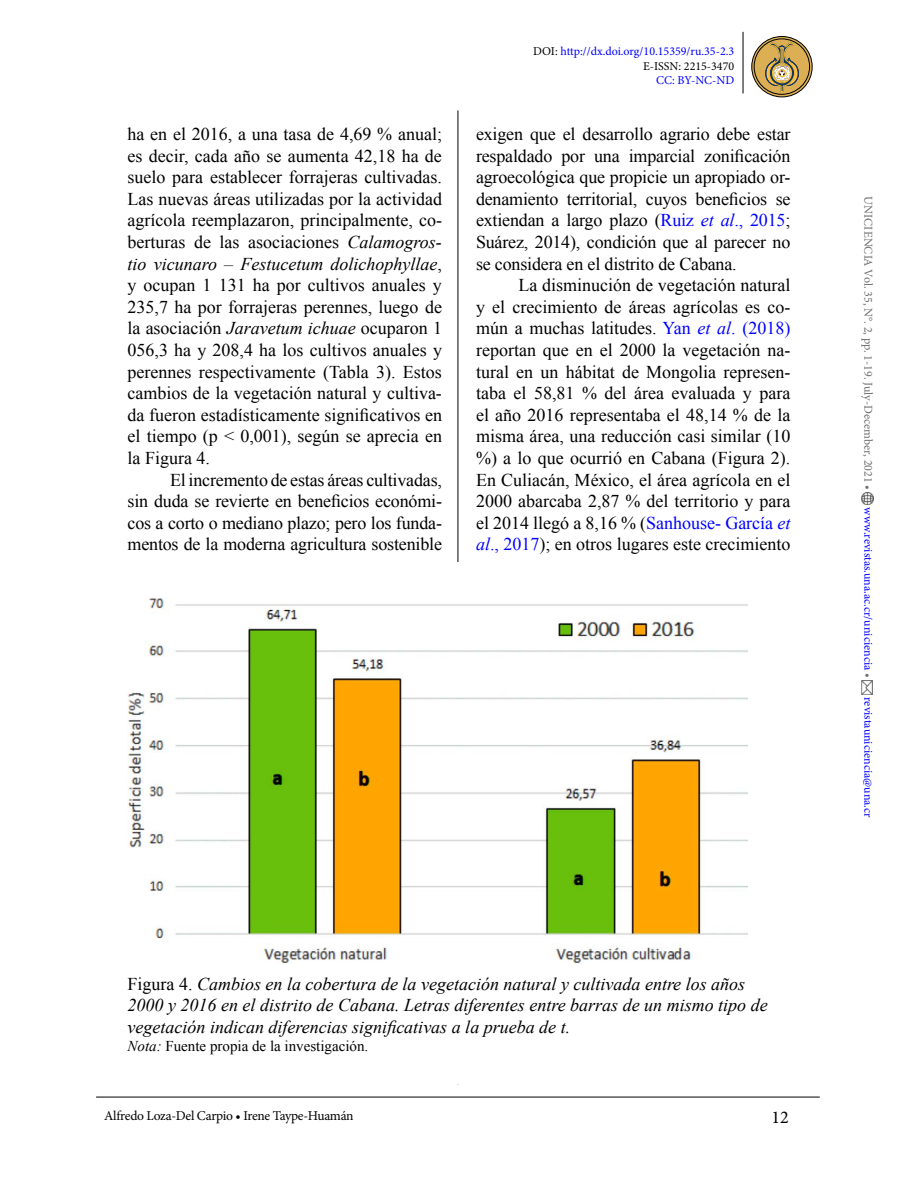
<style>
.page{position:relative;width:918px;height:1188px;background:#fff}
.page>*{position:absolute;margin:0;border:0;box-sizing:border-box;transform-origin:0 0}
.t1{font:18px/21.6px "Times New Roman";letter-spacing:-.005em;color:#000;text-align:justify}
.t2{font:italic 18px/21.6px "Times New Roman";color:#000}
.t3{font:18px "Minion Pro";color:#000}
.t4{font:15px "Times New Roman";color:#000}
.t5{font:13.5px "Minion Pro";letter-spacing:-.02em;color:#000}
.t6{font:12px/14.4px "Minion Pro";color:#00f;text-align:right}
.t7{font:12px "Minion Pro";color:#6d6e71}
.s1{font-style:italic}
.s2{color:#000}
.s3{color:#00f}
.s4{font-style:italic;color:#00f}
.s5{font-style:normal}
.s6{color:#6d6e71}
</style>
<div class="page">
<hr style="left:743px;top:32px;width:1px;height:61px;background:#000">
<hr style="left:458px;top:110px;width:1px;height:974px;background:#000">
<svg style="left:862px;top:493px;width:12px;height:12px"></svg>
<img style="left:862px;top:680px;width:10px;height:14px">
<hr style="left:96px;top:1097px;width:724px;height:1px;background:#000">
<svg style="left:752px;top:37px;width:60px;height:60px"></svg>
<div style="left:754px;top:39px;width:56px;height:56px;border:1px solid #000;border-radius:50%"></div>
<div style="left:751px;top:36px;width:62px;height:61px;border:1px solid #000;border-radius:50%"></div>
<svg style="left:765px;top:42px;width:34px;height:50px;background:#b89c5b"></svg>
<img style="left:128px;top:597px;width:619px;height:367px">
<p class="t1" style="left:128px;top:123px;width:316px">ha en el 2016, a una tasa de 4,69 % anual; es decir, cada año se aumenta 42,18 ha de suelo para establecer forrajeras cultivadas.<br>Las nuevas áreas utilizadas por la actividad agrícola reemplazaron, principalmente, co&shy;berturas de las asociaciones <span class="s1">Calamogros&shy;tio vicunaro – Festucetum dolichophyllae</span>, y ocupan 1 131 ha por cultivos anuales y 235,7 ha por forrajeras perennes, luego de la asociación <span class="s1">Jaravetum ichuae</span> ocuparon 1<br>056,3 ha y 208,4 ha los cultivos anuales y perennes respectivamente (Tabla 3). Estos cambios de la vegetación natural y cultiva&shy;da fueron estadísticamente significativos en el tiempo (p &lt; 0,001), según se aprecia en la Figura 4.</p>
<p class="t1" style="left:128px;top:469px;width:316px;text-indent:43px">El incremento de estas áreas cultivadas, sin duda se revierte en beneficios económi&shy;cos a corto o mediano plazo; pero los funda&shy;mentos de la moderna agricultura sostenible</p>
<p class="t6" style="left:533px;top:45px;width:203px"><span class="s2">DOI:</span> http://dx.doi.org/10.15359/ru.35-2.3<br><span class="s2">E-ISSN: 2215-3470</span></p>
<p class="t6" style="left:656px;top:73px;width:80px">CC: BY-NC-ND</p>
<p class="t1" style="left:476px;top:123px;width:316px">exigen que el desarrollo agrario debe estar respaldado por una imparcial zonificación agroecológica que propicie un apropiado or&shy;denamiento territorial, cuyos beneficios se extiendan a largo plazo (<span class="s3">Ruiz</span> <span class="s4">et al</span><span class="s3">., 2015</span>; Suárez, 2014), condición que al parecer no se considera en el distrito de Cabana.</p>
<p class="t1" style="left:476px;top:274px;width:316px;text-indent:43px">La disminución de vegetación natural y el crecimiento de áreas agrícolas es co&shy;mún a muchas latitudes. <span class="s3">Yan</span> <span class="s4">et al</span><span class="s3">. (2018) </span>reportan que en el 2000 la vegetación na&shy;tural en un hábitat de Mongolia represen&shy;taba el 58,81 % del área evaluada y para el año 2016 representaba el 48,14 % de la misma área, una reducción casi similar (10 %) a lo que ocurrió en Cabana (Figura 2).<br>En Culiacán, México, el área agrícola en el 2000 abarcaba 2,87 % del territorio y para el 2014 llegó a 8,16 % (<span class="s3">Sanhouse- García</span> <span class="s4">et al</span><span class="s3">., 2017</span>); en otros lugares este crecimiento</p>
<p class="t2" style="left:128px;top:972px;width:642px"><span class="s5">Figura 4.</span> Cambios en la cobertura de la vegetación natural y cultivada entre los años<br>2000 y 2016 en el distrito de Cabana. Letras diferentes entre barras de un mismo tipo de vegetación indican diferencias significativas a la prueba de t.</p>
<p class="t4" style="left:128px;top:1036px;width:242px"><span class="s1">Nota:</span> Fuente propia de la investigación.</p>
<p class="t5" style="left:104px;top:1106px;width:251px">Alfredo Loza-Del Carpio • Irene Taype-Huamán</p>
<p class="t3" style="left:771px;top:1105px;width:19px">12</p>
<p class="t7" style="left:876px;top:196px;width:295px;rotate:90deg">UNICIENCIA Vol. 35, N°. 2, pp. 1-19. July-December, 2021 •</p>
<p class="t6" style="left:876px;top:507px;width:172px;rotate:90deg">www.revistas.una.ac.cr/uniciencia <span class="s6">•</span></p>
<p class="t6" style="left:876px;top:697px;width:122px;rotate:90deg">revistauniciencia@una.cr</p>
</div>
